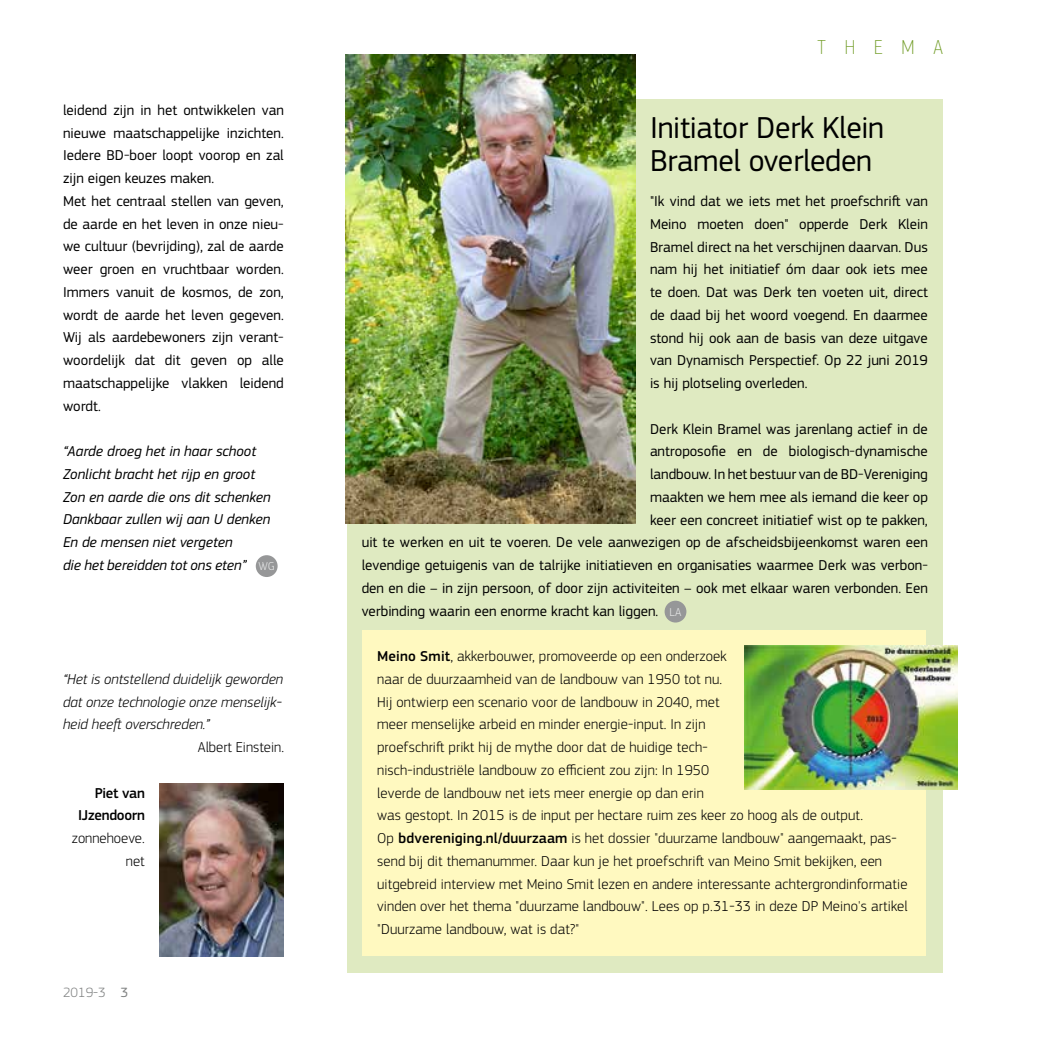
<style>
.page{position:relative;width:1042px;height:1042px;background:#fff}
.page>*{position:absolute;margin:0;border:0;box-sizing:border-box;transform-origin:0 0}
.t1{font:31.5px/33.2px "PF Square Sans Pro";letter-spacing:-.01em;color:#000}
.t2{font:100 21px "PF Square Sans Cond Pro";letter-spacing:.9em;color:#6e9a22}
.t3{font:14.88px/22.8px "PF Square Sans Pro";color:#000}
.t4{font:300 14.88px/22.8px "PF Square Sans Pro";letter-spacing:.01em;color:#000;text-align:right}
.t5{font:italic 14.88px/22.8px "PF Square Sans Pro";color:#000}
.t6{font:italic 300 14.88px/22.8px "PF Square Sans Pro";color:#000;text-align:justify}
.t7{font:500 14.88px/22.8px "PF Square Sans Pro";letter-spacing:-.02em;color:#000;text-align:right}
.t8{font:300 14px "PF Square Sans Pro";color:#818383}
.s1{font-weight:300;font-style:normal;font-size:11.9px;color:#e9eaea}
.s2{font-weight:400}
.s3{font-weight:300;font-size:11.9px;color:#e9eaea}
.s4{font-weight:500}
</style>
<div class="page">
<div style="left:256px;top:555px;width:22px;height:22px;background:#969798;border-radius:50%"></div>
<img style="left:160px;top:783px;width:124px;height:174px">
<div style="left:347px;top:99px;width:596px;height:873px;background:#dfeac1"></div>
<div style="left:664px;top:601px;width:22px;height:21px;background:#969798;border-radius:50%"></div>
<img style="left:346px;top:55px;width:289px;height:469px">
<div style="left:362px;top:630px;width:563px;height:325px;background:#fff9c0"></div>
<img style="left:744px;top:645px;width:214px;height:145px">
<p class="t3" style="left:63px;top:99px;width:222px">leidend zijn in het ontwikkelen van nieuwe maatschappelijke inzichten.<br>Iedere BD-boer loopt voorop en zal zijn eigen keuzes maken.<br>Met het centraal stellen van geven, de aarde en het leven in onze nieu&shy;we cultuur (bevrijding), zal de aarde weer groen en vruchtbaar worden.<br>Immers vanuit de kosmos, de zon, wordt de aarde het leven gegeven.<br>Wij als aardebewoners zijn verant&shy;woordelijk dat dit geven op alle maatschappelijke vlakken leidend wordt.</p>
<p class="t5" style="left:63px;top:440px;width:213px">“Aarde droeg het in haar schoot<br>Zonlicht bracht het rijp en groot<br>Zon en aarde die ons dit schenken<br>Dankbaar zullen wij aan U denken<br>En de mensen niet vergeten<br>die het bereidden tot ons eten” <span class="s1">WG</span></p>
<p class="t6" style="left:63px;top:667px;width:222px">“Het is ontstellend duidelijk geworden dat onze technologie onze menselijk&shy;heid heeft overschreden.”</p>
<p class="t4" style="left:198px;top:736px;width:88px">Albert Einstein.</p>
<p class="t7" style="left:78px;top:781px;width:68px">Piet van<br>IJzendoorn</p>
<p class="t4" style="left:72px;top:827px;width:74px">zonnehoeve. net</p>
<p class="t8" style="left:63px;top:984px;width:67px">2019-3 <span class="s2">3</span></p>
<h2 class="t2" style="left:817px;top:36px;width:127px">THEMA</h2>
<h1 class="t1" style="left:650px;top:111px;width:236px">Initiator Derk Klein<br>Bramel overleden</h1>
<p class="t3" style="left:650px;top:190px;width:279px;text-align:justify">"Ik vind dat we iets met het proefschrift van Meino moeten doen" opperde Derk Klein Bramel direct na het verschijnen daarvan. Dus nam hij het initiatief óm daar ook iets mee te doen. Dat was Derk ten voeten uit, direct de daad bij het woord voegend. En daarmee stond hij ook aan de basis van deze uitgave van Dynamisch Perspectief. Op 22 juni 2019 is hij plotseling overleden.</p>
<p class="t3" style="left:650px;top:417px;width:279px">Derk Klein Bramel was jarenlang actief in de</p>
<p class="t3" style="left:650px;top:440px;width:279px">antroposofie en de biologisch-dynamische</p>
<p class="t3" style="left:650px;top:463px;width:279px">landbouw. In het bestuur van de BD-Vereniging</p>
<p class="t3" style="left:650px;top:485px;width:279px">maakten we hem mee als iemand die keer op</p>
<p class="t3" style="left:650px;top:508px;width:279px">keer een concreet initiatief wist op te pakken,</p>
<p class="t3" style="left:362px;top:531px;width:567px">uit te werken en uit te voeren. De vele aanwezigen op de afscheidsbijeenkomst waren een</p>
<p class="t3" style="left:362px;top:554px;width:568px">levendige getuigenis van de talrijke initiatieven en organisaties waarmee Derk was verbon-</p>
<p class="t3" style="left:362px;top:576px;width:568px">den en die – in zijn persoon, of door zijn activiteiten – ook met elkaar waren verbonden. Een</p>
<p class="t3" style="left:362px;top:599px;width:321px">verbinding waarin een enorme kracht kan liggen. <span class="s3">LA</span></p>
<p class="t4" style="left:377px;top:645px;width:532px;text-align:left"><span class="s4">Meino Smit</span>, akkerbouwer, promoveerde op een onderzoek<br>naar de duurzaamheid van de landbouw van 1950 tot nu.<br>Hij ontwierp een scenario voor de landbouw in 2040, met<br>meer menselijke arbeid en minder energie-input. In zijn<br>proefschrift prikt hij de mythe door dat de huidige tech-<br>nisch-industriële landbouw zo efficient zou zijn: In 1950<br>leverde de landbouw net iets meer energie op dan erin<br>was gestopt. In 2015 is de input per hectare ruim zes keer zo hoog als de output.<br>Op <span class="s4">bdvereniging.nl/duurzaam</span> is het dossier "duurzame landbouw" aangemaakt, pas&shy;send bij dit themanummer. Daar kun je het proefschrift van Meino Smit bekijken, een uitgebreid interview met Meino Smit lezen en andere interessante achtergrondinformatie vinden over het thema "duurzame landbouw". Lees op p.31-33 in deze DP Meino's artikel "Duurzame landbouw, wat is dat?"</p>
</div>
